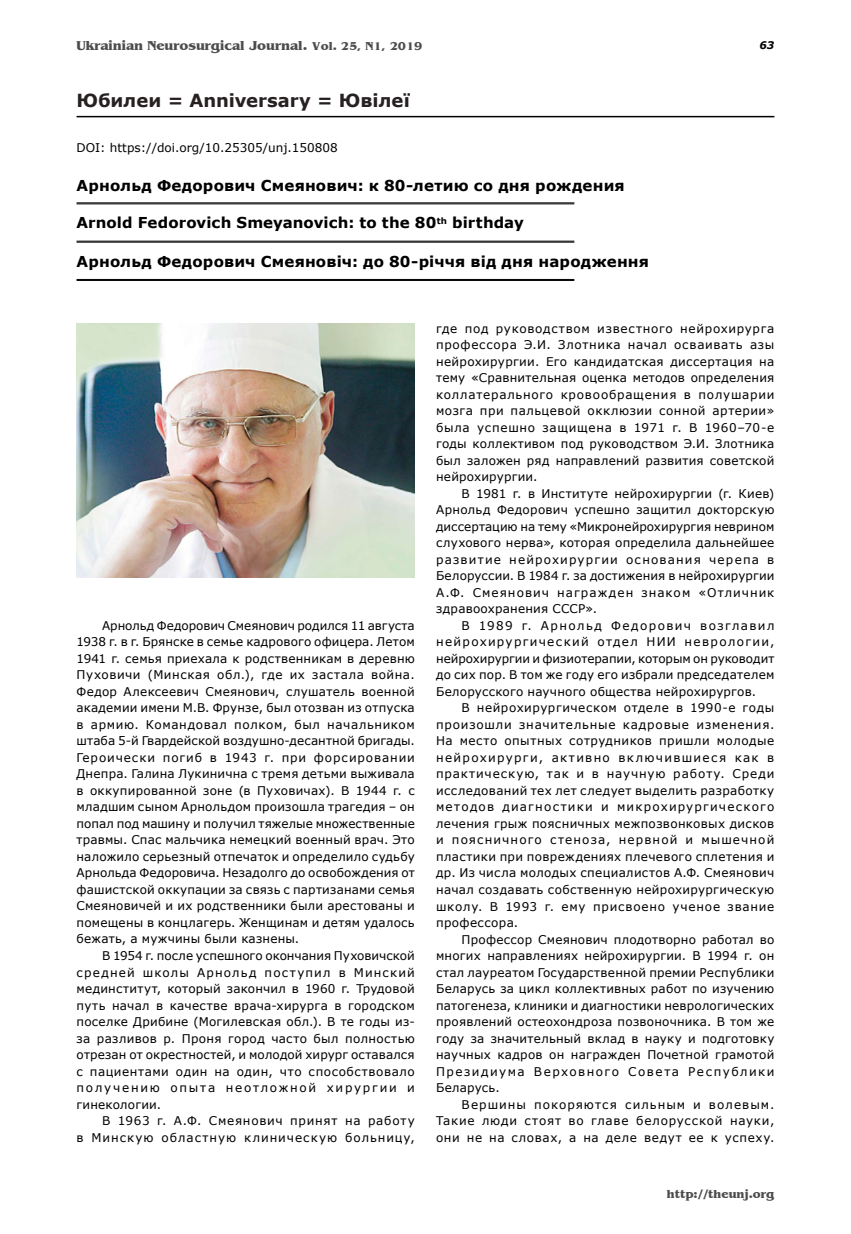
<style>
.page{position:relative;width:851px;height:1234px;background:#fff}
.page>*{position:absolute;margin:0;border:0;box-sizing:border-box;transform-origin:0 0}
.t1{font:700 18px "Verdana";color:#262021}
.t2{font:700 15px "Verdana";letter-spacing:.01em;color:#000}
.t3{font:700 13.5px "Benguiat";color:#4c4c4c}
.t4{font:12px/16.5px "Verdana";letter-spacing:.04em;color:#000;text-align:justify}
.t5{font:12px/16.5px "Verdana";letter-spacing:.075em;color:#000;text-align:right}
.t6{font:12px "Verdana";color:#000}
.t7{font:700 12px "Benguiat";color:#4c4c4c}
.t8{font:italic 700 10.5px "Verdana";color:#000}
.s1{font-size:12px}
</style>
<div class="page">
<hr style="left:76px;top:116px;width:698px;height:1px;background:#000">
<hr style="left:76px;top:241px;width:498px;height:1px;background:#000">
<hr style="left:76px;top:242px;width:498px;height:1px;background:#000">
<hr style="left:76px;top:279px;width:498px;height:1px;background:#000">
<hr style="left:76px;top:280px;width:498px;height:1px;background:#000">
<hr style="left:76px;top:202px;width:498px;height:1px;background:#000">
<hr style="left:76px;top:203px;width:498px;height:1px;background:#000">
<img style="left:76px;top:323px;width:339px;height:254px">
<p class="t3" style="left:77px;top:38px;width:347px">Ukrainian Neurosurgical Journal. <span class="s1">Vol. 25, N1, 2019</span></p>
<p class="t8" style="left:759px;top:39px;width:16px">63</p>
<h1 class="t1" style="left:76px;top:89px;width:335px">Юбилеи = Anniversary = Ювілеї</h1>
<p class="t6" style="left:76px;top:140px;width:263px">DOI: https://doi.org/10.25305/unj.150808</p>
<p class="t2" style="left:76px;top:176px;width:549px">Арнольд Федорович Смеянович: к 80-летию со дня рождения</p>
<p class="t2" style="left:76px;top:213px;width:448px">Arnold Fedorovich Smeyanovich: to the 80<sup>th</sup> birthday</p>
<p class="t2" style="left:76px;top:252px;width:574px">Арнольд Федорович Смеяновіч: до 80-річчя від дня народження</p>
<p class="t4" style="left:76px;top:616px;width:340px;text-indent:26px">Арнольд Федорович Смеянович родился 11 августа 1938 г. в г. Брянске в семье кадрового офицера. Летом 1941 г. семья приехала к родственникам в деревню Пуховичи (Минская обл.), где их застала война.<br>Федор Алексеевич Смеянович, слушатель военной академии имени М.В. Фрунзе, был отозван из отпуска в армию. Командовал полком, был начальником штаба 5-й Гвардейской воздушно-десантной бригады.<br>Героически погиб в 1943 г. при форсировании Днепра. Галина Лукинична с тремя детьми выживала в оккупированной зоне (в Пуховичах). В 1944 г. с младшим сыном Арнольдом произошла трагедия – он попал под машину и получил тяжелые множественные травмы. Спас мальчика немецкий военный врач. Это наложило серьезный отпечаток и определило судьбу Арнольда Федоровича. Незадолго до освобождения от фашистской оккупации за связь с партизанами семья Смеяновичей и их родственники были арестованы и помещены в концлагерь. Женщинам и детям удалось бежать, а мужчины были казнены.</p>
<p class="t4" style="left:76px;top:946px;width:340px;text-indent:26px">В 1954 г. после успешного окончания Пуховичской средней школы Арнольд поступил в Минский мединститут, который закончил в 1960 г. Трудовой путь начал в качестве врача-хирурга в городском поселке Дрибине (Могилевская обл.). В те годы из&shy;за разливов р. Проня город часто был полностью отрезан от окрестностей, и молодой хирург оставался с пациентами один на один, что способствовало получению опыта неотложной хирургии и гинекологии.</p>
<p class="t5" style="left:76px;top:1111px;width:340px">В 1963 г. А.Ф. Смеянович принят на работу<br>в Минскую областную клиническую больницу,</p>
<p class="t4" style="left:436px;top:319px;width:340px">где под руководством известного нейрохирурга профессора Э.И. Злотника начал осваивать азы нейрохирургии. Его кандидатская диссертация на тему «Сравнительная оценка методов определения коллатерального кровообращения в полушарии мозга при пальцевой окклюзии сонной артерии» была успешно защищена в 1971 г. В 1960–70-е годы коллективом под руководством Э.И. Злотника был заложен ряд направлений развития советской нейрохирургии.</p>
<p class="t4" style="left:436px;top:484px;width:340px;text-indent:26px">В 1981 г. в Институте нейрохирургии (г. Киев)<br>Арнольд Федорович успешно защитил докторскую диссертацию на тему «Микронейрохирургия неврином слухового нерва», которая определила дальнейшее развитие нейрохирургии основания черепа в Белоруссии. В 1984 г. за достижения в нейрохирургии А.Ф. Смеянович награжден знаком «Отличник здравоохранения СССР».</p>
<p class="t4" style="left:436px;top:616px;width:340px;text-indent:26px">В 1989 г. Арнольд Федорович возглавил нейрохирургический отдел НИИ неврологии, нейрохирургии и физиотерапии, которым он руководит до сих пор. В том же году его избрали председателем Белорусского научного общества нейрохирургов.</p>
<p class="t4" style="left:436px;top:699px;width:340px;text-indent:26px">В нейрохирургическом отделе в 1990-е годы произошли значительные кадровые изменения.<br>На место опытных сотрудников пришли молодые нейрохирурги, активно включившиеся как в практическую, так и в научную работу. Среди исследований тех лет следует выделить разработку методов диагностики и микрохирургического лечения грыж поясничных межпозвонковых дисков и поясничного стеноза, нервной и мышечной пластики при повреждениях плечевого сплетения и др. Из числа молодых специалистов А.Ф. Смеянович начал создавать собственную нейрохирургическую школу. В 1993 г. ему присвоено ученое звание профессора.</p>
<p class="t4" style="left:436px;top:930px;width:340px;text-indent:26px">Профессор Смеянович плодотворно работал во многих направлениях нейрохирургии. В 1994 г. он стал лауреатом Государственной премии Республики Беларусь за цикл коллективных работ по изучению патогенеза, клиники и диагностики неврологических проявлений остеохондроза позвоночника. В том же году за значительный вклад в науку и подготовку научных кадров он награжден Почетной грамотой Президиума Верховного Совета Республики Беларусь.</p>
<p class="t4" style="left:436px;top:1095px;width:340px;text-indent:26px">Вершины покоряются сильным и волевым.<br>Такие люди стоят во главе белорусской науки, они не на словах, а на деле ведут ее к успеху.</p>
<p class="t7" style="left:667px;top:1186px;width:109px">http://theunj.org</p>
</div>
